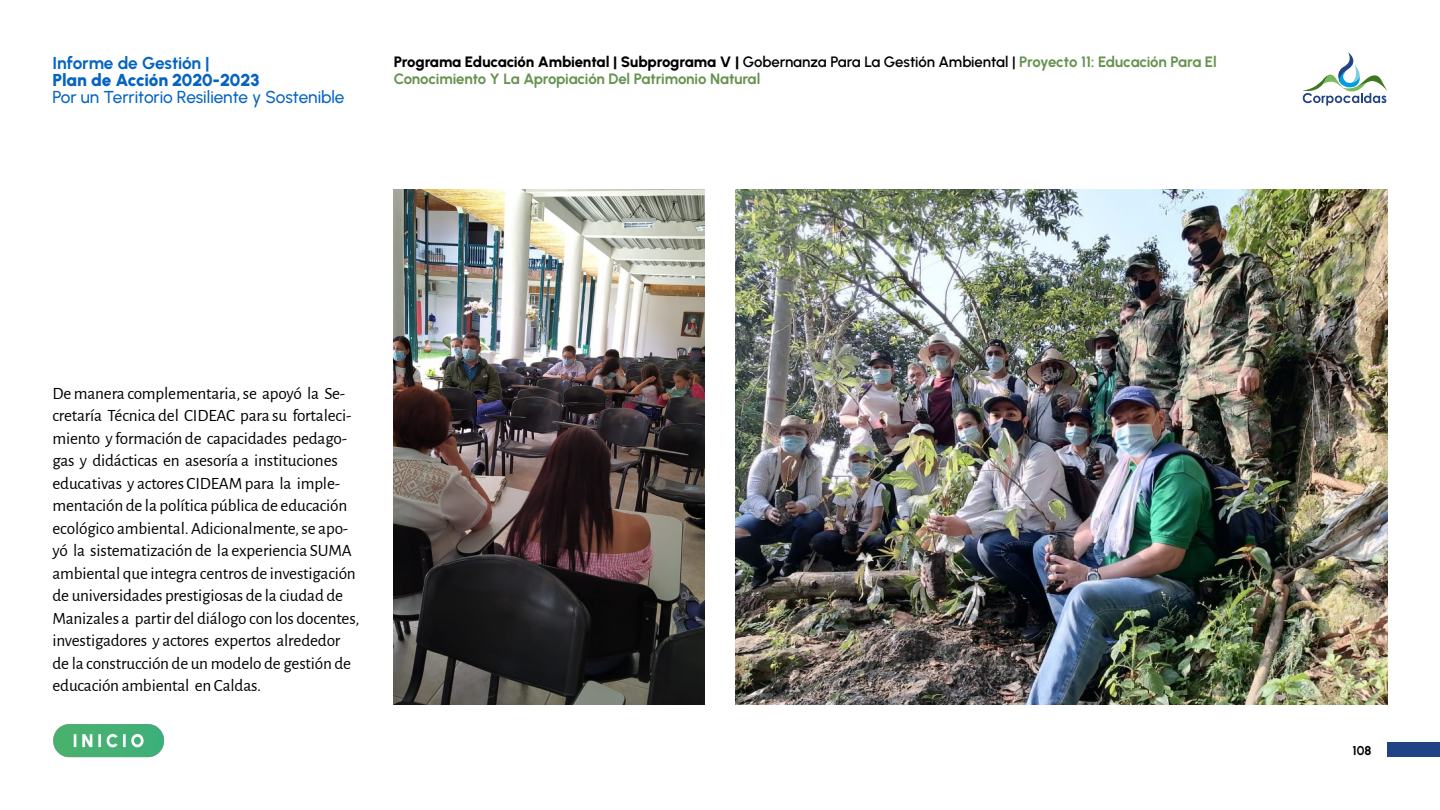
<style>
.page{position:relative;width:1440px;height:810px;background:#fff}
.page>*{position:absolute;margin:0;border:0;box-sizing:border-box;transform-origin:0 0}
.t1{font:17.25px/22.5px "Alegreya Sans";letter-spacing:-.01em;color:#000}
.t2{font:500 17.25px "Urbanist";letter-spacing:-.005em;color:#0563c1}
.t3{font:900 17.25px "Urbanist";letter-spacing:-.015em;color:#0563c1}
.t4{font:700 17.25px "Urbanist";letter-spacing:-.01em;color:#0563c1}
.t5{font:700 15px/17.2px "Urbanist";letter-spacing:-.01em;color:#64934e}
.t6{font:700 12.75px "Urbanist";color:#000}
.s1{font-weight:800;color:#000}
.s2{font-weight:600;color:#000}
</style>
<div class="page">
<svg style="left:1303px;top:52px;width:85px;height:54px"></svg>
<div style="left:1388px;top:743px;width:52px;height:14px;background:#214285"></div>
<img style="left:53px;top:724px;width:111px;height:33px">
<img style="left:735px;top:189px;width:653px;height:516px">
<img style="left:393px;top:189px;width:312px;height:515px">
<p class="t4" style="left:52px;top:51px;width:159px">Informe de Gestión |</p>
<p class="t3" style="left:52px;top:68px;width:209px">Plan de Acción 2020-2023</p>
<p class="t2" style="left:52px;top:86px;width:294px">Por un Territorio Resiliente y Sostenible</p>
<p class="t5" style="left:394px;top:52px;width:825px"><span class="s1">Programa Educación Ambiental | Subprograma V |</span> <span class="s2">Gobernanza Para La Gestión Ambiental |</span> Proyecto 11: Educación Para El<br>Conocimiento Y La Apropiación Del Patrimonio Natural</p>
<p class="t1" style="left:52px;top:381px;width:308px">De manera complementaria, se apoyó la Se&shy;cretaría Técnica del CIDEAC para su fortaleci&shy;miento y formación de capacidades pedago&shy;gas y didácticas en asesoría a instituciones educativas y actores CIDEAM para la imple&shy;mentación de la política pública de educación ecológico ambiental. Adicionalmente, se apo&shy;yó la sistematización de la experiencia SUMA ambiental que integra centros de investigación de universidades prestigiosas de la ciudad de Manizales a partir del diálogo con los docentes, investigadores y actores expertos alrededor de la construcción de un modelo de gestión de educación ambiental en Caldas.</p>
<p class="t6" style="left:1353px;top:741px;width:20px">108</p>
</div>
